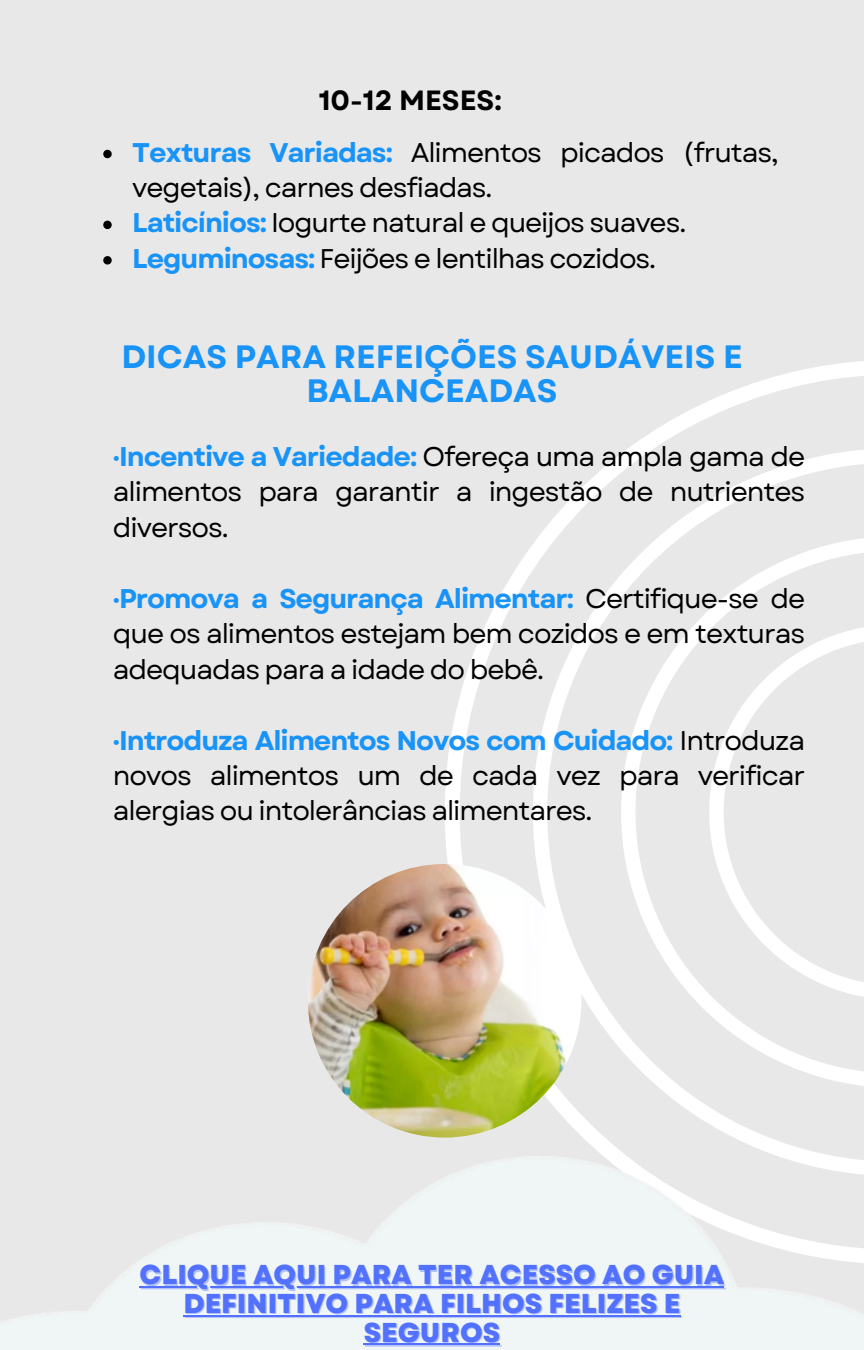
<style>
.page{position:relative;width:864px;height:1350px;background:#fff}
.page>*{position:absolute;margin:0;border:0;box-sizing:border-box;transform-origin:0 0}
.t1{font:700 32.4px/33.8px "Garet";color:#1893f8;text-align:center}
.t2{font:700 27.9px "Garet";color:#000}
.t3{font:800 27.22px "Garet";color:#5271ff}
.t4{font:27px/35.6px "Garet";letter-spacing:-.04em;color:#000;text-align:justify}
.s1{font-weight:700;color:#1893f8}
</style>
<div class="page">
<img style="left:0;top:0;width:864px;height:1350px">
<hr style="left:140px;top:1286px;width:584px;height:2px;background:#5271ff">
<hr style="left:183px;top:1315px;width:498px;height:1px;background:#5271ff">
<hr style="left:364px;top:1343px;width:136px;height:2px;background:#5271ff">
<svg style="left:103px;top:150px;width:9px;height:8px"></svg>
<svg style="left:103px;top:221px;width:9px;height:8px"></svg>
<svg style="left:103px;top:256px;width:9px;height:9px"></svg>
<h2 class="t2" style="left:319px;top:80px;width:185px">10-12 MESES:</h2>
<p class="t4" style="left:132px;top:135px;width:648px"><span class="s1">Texturas Variadas:</span> Alimentos picados (frutas, vegetais), carnes desfiadas.</p>
<p class="t4" style="left:132px;top:205px;width:556px"><span class="s1">Laticínios:</span> Iogurte natural e queijos suaves.</p>
<p class="t4" style="left:132px;top:241px;width:525px"><span class="s1">Leguminosas:</span> Feijões e lentilhas cozidos.</p>
<p class="t1" style="left:121px;top:340px;width:623px">DICAS PARA REFEIÇÕES SAUDÁVEIS E<br>BALANCEADAS</p>
<p class="t4" style="left:113px;top:439px;width:694px"><span class="s1">·Incentive a Variedade:</span> Ofereça uma ampla gama de alimentos para garantir a ingestão de nutrientes diversos.</p>
<p class="t4" style="left:113px;top:581px;width:694px"><span class="s1">·Promova a Segurança Alimentar:</span> Certifique-se de que os alimentos estejam bem cozidos e em texturas adequadas para a idade do bebê.</p>
<p class="t4" style="left:113px;top:722px;width:694px"><span class="s1">·Introduza Alimentos Novos com Cuidado:</span> Introduza novos alimentos um de cada vez para verificar alergias ou intolerâncias alimentares.</p>
<p class="t3" style="left:140px;top:1255px;width:586px">CLIQUE AQUI PARA TER ACESSO AO GUIA</p>
<p class="t3" style="left:183px;top:1284px;width:499px">DEFINITIVO PARA FILHOS FELIZES E</p>
<p class="t3" style="left:364px;top:1313px;width:138px">SEGUROS</p>
</div>
